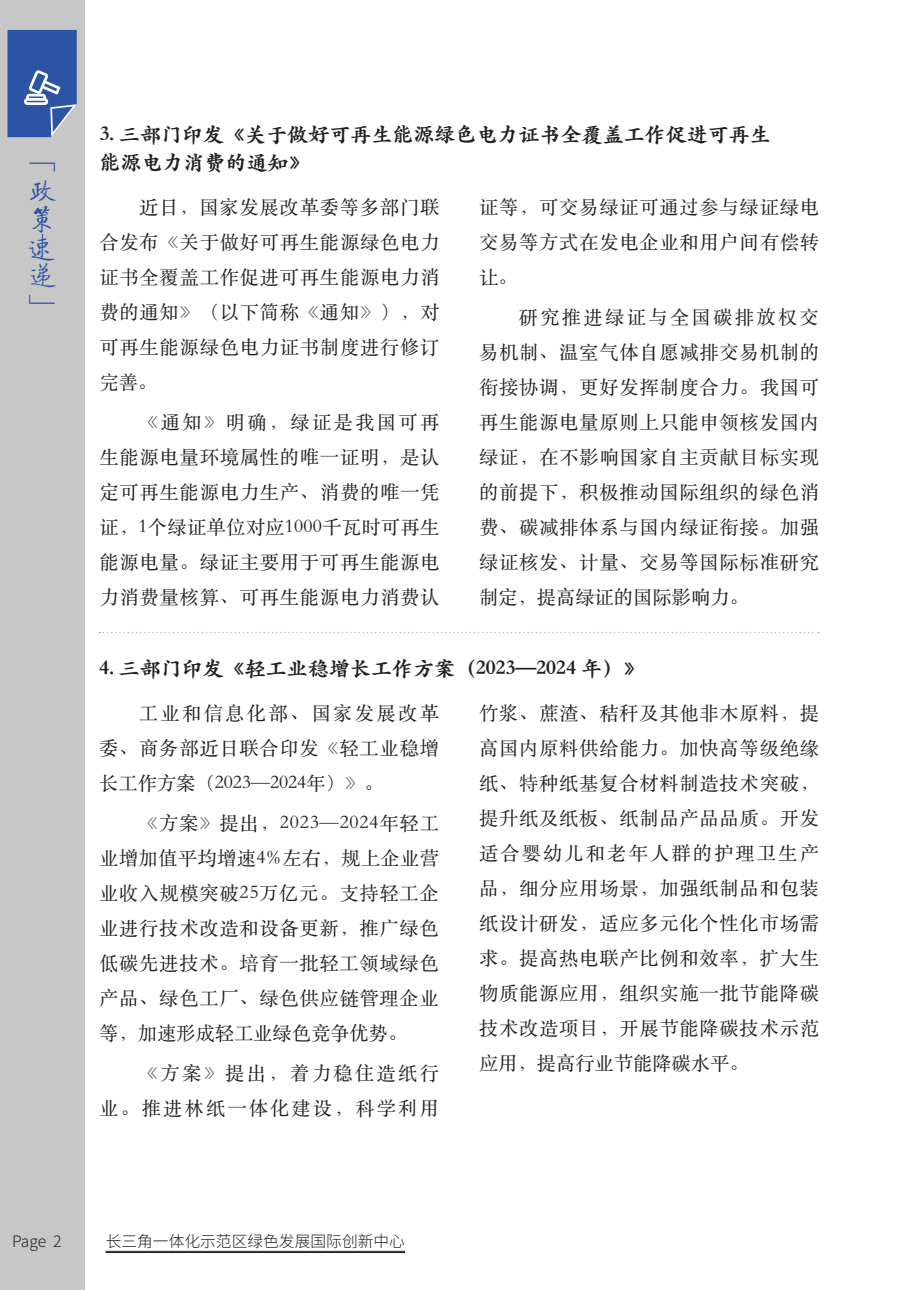
<style>
.page{position:relative;width:918px;height:1290px;background:#fff}
.page>*{position:absolute;margin:0;border:0;box-sizing:border-box;transform-origin:0 0}
.t1{font:28px/28px "FZQTJW GB1 0";color:#2b54a4}
.t2{font:900 21px/28px "ST Kaiti SC";color:#231f20}
.t3{font:19.25px/35px "ST Songti SC Regular";letter-spacing:.04em;color:#231f20;text-align:justify}
.t4{font:19.25px/35px "ST Songti SC Regular";letter-spacing:.11em;color:#231f20;text-align:right}
.t5{font:300 15.75px "Source Han Sans CN";color:#231f20}
</style>
<div class="page">
<div style="left:0;top:0;width:85px;height:1290px;background:#c8c7c7"></div>
<hr style="left:106px;top:1251px;width:299px;height:1px;background:#231f20">
<hr style="left:106px;top:1252px;width:299px;height:1px;background:#231f20">
<svg style="left:8px;top:30px;width:69px;height:108px;background:#4669ad"></svg>
<svg style="left:99px;top:632px;width:720px;height:1px"></svg>
<h1 class="t1" style="left:28px;top:152px;width:29px">「政策速递」</h1>
<p class="t2" style="left:99px;top:119px;width:673px">3. 三部门印发《关于做好可再生能源绿色电力证书全覆盖工作促进可再生能源电力消费的通知》</p>
<p class="t3" style="left:99px;top:189px;width:341px;text-indent:40px">近日，国家发展改革委等多部门联合发布《关于做好可再生能源绿色电力证书全覆盖工作促进可再生能源电力消费的通知》（以下简称《通知》），对可再生能源绿色电力证书制度进行修订完善。</p>
<p class="t3" style="left:99px;top:404px;width:341px;text-indent:40px">《通知》明确，绿证是我国可再生能源电量环境属性的唯一证明，是认定可再生能源电力生产、消费的唯一凭证，1个绿证单位对应1000千瓦时可再生能源电量。绿证主要用于可再生能源电力消费量核算、可再生能源电力消费认</p>
<p class="t3" style="left:479px;top:189px;width:341px">证等，可交易绿证可通过参与绿证绿电交易等方式在发电企业和用户间有偿转让。</p>
<p class="t3" style="left:479px;top:299px;width:341px;text-indent:40px">研究推进绿证与全国碳排放权交易机制、温室气体自愿减排交易机制的衔接协调，更好发挥制度合力。我国可再生能源电量原则上只能申领核发国内绿证，在不影响国家自主贡献目标实现的前提下，积极推动国际组织的绿色消费、碳减排体系与国内绿证衔接。加强绿证核发、计量、交易等国际标准研究制定，提高绿证的国际影响力。</p>
<p class="t2" style="left:99px;top:653px;width:546px">4. 三部门印发《轻工业稳增长工作方案（2023—2024 年）》</p>
<p class="t3" style="left:99px;top:695px;width:341px;text-indent:40px">工业和信息化部、国家发展改革委、商务部近日联合印发《轻工业稳增长工作方案（2023—2024年）》。</p>
<p class="t3" style="left:99px;top:805px;width:341px;text-indent:40px">《方案》提出，2023—2024年轻工业增加值平均增速4%左右，规上企业营业收入规模突破25万亿元。支持轻工企业进行技术改造和设备更新，推广绿色低碳先进技术。培育一批轻工领域绿色产品、绿色工厂、绿色供应链管理企业等，加速形成轻工业绿色竞争优势。</p>
<p class="t4" style="left:99px;top:1055px;width:341px">《方案》提出，着力稳住造纸行<br>业。推进林纸一体化建设，科学利用</p>
<p class="t3" style="left:479px;top:695px;width:341px">竹浆、蔗渣、秸秆及其他非木原料，提高国内原料供给能力。加快高等级绝缘纸、特种纸基复合材料制造技术突破，提升纸及纸板、纸制品产品品质。开发适合婴幼儿和老年人群的护理卫生产品，细分应用场景，加强纸制品和包装纸设计研发，适应多元化个性化市场需求。提高热电联产比例和效率，扩大生物质能源应用，组织实施一批节能降碳技术改造项目，开展节能降碳技术示范应用，提高行业节能降碳水平。</p>
<p class="t5" style="left:12px;top:1232px;width:51px">Page 2</p>
<p class="t5" style="left:106px;top:1232px;width:301px">长三角一体化示范区绿色发展国际创新中心</p>
</div>
